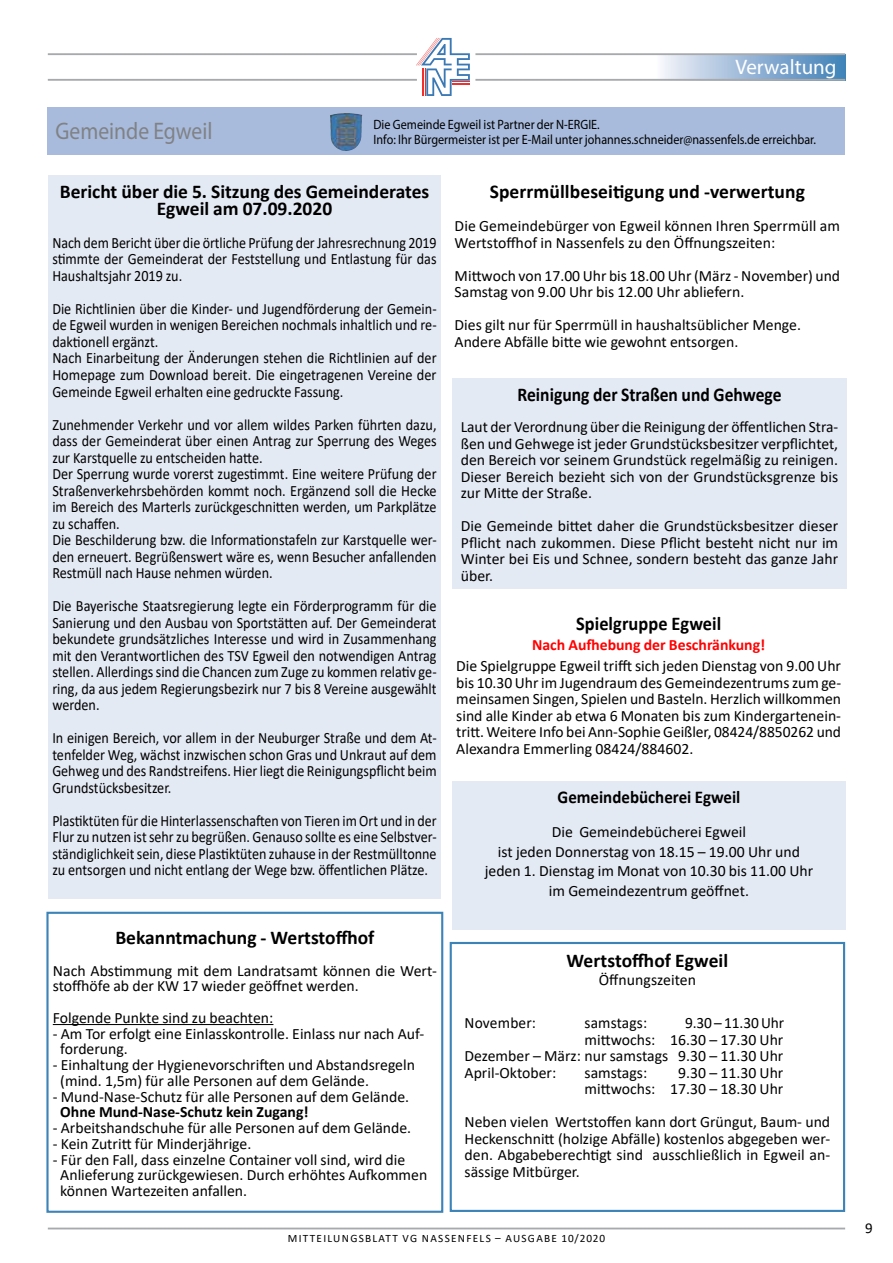
<style>
.page{position:relative;width:893px;height:1263px;background:#fff}
.page>*{position:absolute;margin:0;border:0;box-sizing:border-box;transform-origin:0 0}
.t1{font:24px "Myriad Pro";color:#808285;scale:.9 1}
.t2{font:21px "Myriad Pro";color:#fff}
.t3{font:700 19.5px/16.5px "Calibri";color:#000;text-align:center}
.t4{font:700 19.5px "Calibri";color:#000;scale:.9 1}
.t5{font:700 19.5px "Calibri";color:#000;scale:.94 1}
.t6{font:700 18px "Calibri";color:#000;scale:.94 1}
.t7{font:15.75px/16.5px "Calibri";color:#000}
.t8{font:15.75px/16.5px "Calibri";color:#000;scale:.9 1}
.t9{font:15.75px/16.5px "Calibri";color:#000;text-align:justify;scale:.89 1}
.t10{font:15.75px/16.5px "Calibri";color:#000;text-align:justify;scale:.91 1}
.t11{font:700 15.75px "Calibri";color:#000}
.t12{font:700 15.75px "Calibri";color:#f00}
.t13{font:15px "Calibri";color:#000}
.t14{font:13.5px/15px "Myriad Pro";color:#000;scale:.9 1}
.t15{font:11.25px "Calibri";letter-spacing:.115em;color:#000}
</style>
<div class="page">
<hr style="left:48px;top:1227px;width:797px;height:2px;background:#a7a9ac">
<div style="left:655px;top:55px;width:190px;height:26px;background:linear-gradient(to right,#f5f3fa,#3f7fb7)"></div>
<hr style="left:475px;top:79px;width:370px;height:2px;background:#a7a9ac">
<hr style="left:48px;top:79px;width:369px;height:2px;background:#a7a9ac">
<hr style="left:475px;top:53px;width:370px;height:2px;background:#a7a9ac">
<hr style="left:48px;top:53px;width:369px;height:2px;background:#a7a9ac">
<svg style="left:416px;top:38px;width:54px;height:58px"></svg>
<div style="left:47px;top:108px;width:797px;height:47px;background:#a8bbdc"></div>
<img style="left:330px;top:113px;width:32px;height:38px">
<div style="left:452px;top:781px;width:394px;height:148px;background:#e4eaf4"></div>
<hr style="left:53px;top:1024px;width:220px;height:1px;background:#000">
<div style="left:46px;top:912px;width:397px;height:301px;border:2px solid #3c83b8"></div>
<div style="left:450px;top:942px;width:395px;height:270px;border:2px solid #3c83b8"></div>
<div style="left:48px;top:175px;width:393px;height:724px;background:#e4eaf4"></div>
<div style="left:452px;top:378px;width:395px;height:210px;background:#e4eaf4"></div>
<h2 class="t2" style="left:735px;top:54px;width:103px">Verwaltung</h2>
<h1 class="t1" style="left:55px;top:116px;width:176px">Gemeinde Egweil</h1>
<p class="t14" style="left:373px;top:117px;width:493px">Die Gemeinde Egweil ist Partner der N-ERGIE.<br>Info: Ihr Bürgermeister ist per E-Mail unter johannes.schneider@nassenfels.de erreichbar.</p>
<p class="t3" style="left:60px;top:183px;width:371px">Bericht über die 5. Sitzung des Gemeinderates<br>Egweil am 07.09.2020</p>
<p class="t9" style="left:52px;top:234px;width:433px">Nach dem Bericht über die örtliche Prüfung der Jahresrechnung 2019 stimmte der Gemeinderat der Feststellung und Entlastung für das Haushaltsjahr 2019 zu.</p>
<p class="t8" style="left:52px;top:300px;width:428px">Die Richtlinien über die Kinder- und Jugendförderung der Gemein&shy;de Egweil wurden in wenigen Bereichen nochmals inhaltlich und re&shy;daktionell ergänzt.<br>Nach Einarbeitung der Änderungen stehen die Richtlinien auf der Homepage zum Download bereit. Die eingetragenen Vereine der Gemeinde Egweil erhalten eine gedruckte Fassung.</p>
<p class="t8" style="left:52px;top:416px;width:428px">Zunehmender Verkehr und vor allem wildes Parken führten dazu, dass der Gemeinderat über einen Antrag zur Sperrung des Weges zur Karstquelle zu entscheiden hatte.<br>Der Sperrung wurde vorerst zugestimmt. Eine weitere Prüfung der Straßenverkehrsbehörden kommt noch. Ergänzend soll die Hecke im Bereich des Marterls zurückgeschnitten werden, um Parkplätze zu schaffen.<br>Die Beschilderung bzw. die Informationstafeln zur Karstquelle wer&shy;den erneuert. Begrüßenswert wäre es, wenn Besucher anfallenden Restmüll nach Hause nehmen würden.</p>
<p class="t10" style="left:52px;top:597px;width:424px">Die Bayerische Staatsregierung legte ein Förderprogramm für die Sanierung und den Ausbau von Sportstätten auf. Der Gemeinderat bekundete grundsätzliches Interesse und wird in Zusammenhang mit den Verantwortlichen des TSV Egweil den notwendigen Antrag stellen. Allerdings sind die Chancen zum Zuge zu kommen relativ ge&shy;ring, da aus jedem Regierungsbezirk nur 7 bis 8 Vereine ausgewählt werden.</p>
<p class="t8" style="left:52px;top:729px;width:428px;text-align:justify">In einigen Bereich, vor allem in der Neuburger Straße und dem At&shy;tenfelder Weg, wächst inzwischen schon Gras und Unkraut auf dem Gehweg und des Randstreifens. Hier liegt die Reinigungspflicht beim Grundstücksbesitzer.</p>
<p class="t9" style="left:52px;top:812px;width:433px">Plastiktüten für die Hinterlassenschaften von Tieren im Ort und in der Flur zu nutzen ist sehr zu begrüßen. Genauso sollte es eine Selbstver&shy;ständiglichkeit sein, diese Plastiktüten zuhause in der Restmülltonne zu entsorgen und nicht entlang der Wege bzw. öffentlichen Plätze.</p>
<p class="t3" style="left:115px;top:929px;width:260px">Bekanntmachung - Wertstoffhof</p>
<p class="t7" style="left:53px;top:962px;width:386px;line-height:15.8px">Nach Abstimmung mit dem Landratsamt können die Wert&shy;stoffhöfe ab der KW 17 wieder geöffnet werden.</p>
<p class="t7" style="left:53px;top:1009px;width:222px">Folgende Punkte sind zu beachten:</p>
<p class="t7" style="left:60px;top:1025px;width:366px;line-height:15.8px;text-indent:-7px">- Am Tor erfolgt eine Einlasskontrolle. Einlass nur nach Auf&shy;forderung.</p>
<p class="t7" style="left:60px;top:1056px;width:356px;line-height:15.8px;text-indent:-7px">- Einhaltung der Hygienevorschriften und Abstandsregeln (mind. 1,5m) für alle Personen auf dem Gelände.</p>
<p class="t7" style="left:53px;top:1088px;width:358px">- Mund-Nase-Schutz für alle Personen auf dem Gelände.</p>
<p class="t11" style="left:60px;top:1101px;width:250px">Ohne Mund-Nase-Schutz kein Zugang!</p>
<p class="t7" style="left:53px;top:1119px;width:360px">- Arbeitshandschuhe für alle Personen auf dem Gelände.</p>
<p class="t7" style="left:53px;top:1135px;width:200px">- Kein Zutritt für Minderjährige.</p>
<p class="t7" style="left:60px;top:1151px;width:368px;line-height:15.8px;text-indent:-7px">- Für den Fall, dass einzelne Container voll sind, wird die<br>Anlieferung zurückgewiesen. Durch erhöhtes Aufkommen können Wartezeiten anfallen.</p>
<p class="t3" style="left:490px;top:183px;width:317px">Sperrmüllbeseitigung und -verwertung</p>
<p class="t7" style="left:455px;top:218px;width:387px">Die Gemeindebürger von Egweil können Ihren Sperrmüll am<br>Wertstoffhof in Nassenfels zu den Öffnungszeiten:</p>
<p class="t7" style="left:455px;top:267px;width:387px">Mittwoch von 17.00 Uhr bis 18.00 Uhr (März - November) und<br>Samstag von 9.00 Uhr bis 12.00 Uhr abliefern.</p>
<p class="t7" style="left:455px;top:317px;width:348px">Dies gilt nur für Sperrmüll in haushaltsüblicher Menge.<br>Andere Abfälle bitte wie gewohnt entsorgen.</p>
<p class="t4" style="left:517px;top:380px;width:295px">Reinigung der Straßen und Gehwege</p>
<p class="t7" style="left:461px;top:418px;width:379px;text-align:justify">Laut der Verordnung über die Reinigung der öffentlichen Stra&shy;ßen und Gehwege ist jeder Grundstücksbesitzer verpflichtet, den Bereich vor seinem Grundstück regelmäßig zu reinigen.<br>Dieser Bereich bezieht sich von der Grundstücksgrenze bis zur Mitte der Straße.</p>
<p class="t7" style="left:461px;top:517px;width:379px;text-align:justify">Die Gemeinde bittet daher die Grundstücksbesitzer dieser Pflicht nach zukommen. Diese Pflicht besteht nicht nur im Winter bei Eis und Schnee, sondern besteht das ganze Jahr über.</p>
<p class="t5" style="left:576px;top:609px;width:156px">Spielgruppe Egweil</p>
<p class="t12" style="left:532px;top:634px;width:235px">Nach Aufhebung der Beschränkung!</p>
<p class="t7" style="left:456px;top:657px;width:386px;text-align:justify">Die Spielgruppe Egweil trifft sich jeden Dienstag von 9.00 Uhr bis 10.30 Uhr im Jugendraum des Gemeindezentrums zum ge&shy;meinsamen Singen, Spielen und Basteln. Herzlich willkommen sind alle Kinder ab etwa 6 Monaten bis zum Kindergartenein&shy;tritt. Weitere Info bei Ann-Sophie Geißler, 08424/8850262 und Alexandra Emmerling 08424/884602.</p>
<p class="t6" style="left:558px;top:784px;width:196px">Gemeindebücherei Egweil</p>
<p class="t7" style="left:485px;top:822px;width:330px;line-height:19.5px;text-align:center">Die Gemeindebücherei Egweil<br>ist jeden Donnerstag von 18.15 – 19.00 Uhr und jeden 1. Dienstag im Monat von 10.30 bis 11.00 Uhr im Gemeindezentrum geöffnet.</p>
<p class="t3" style="left:566px;top:952px;width:163px">Wertstoffhof Egweil</p>
<p class="t7" style="left:599px;top:971px;width:99px">Öffnungszeiten</p>
<p class="t7" style="left:465px;top:1014px;width:73px">November:</p>
<p class="t7" style="left:585px;top:1014px;width:64px">samstags:</p>
<p class="t7" style="left:685px;top:1014px;width:101px">9.30 – 11.30 Uhr</p>
<p class="t7" style="left:585px;top:1031px;width:200px">mittwochs: 16.30 – 17.30 Uhr</p>
<p class="t7" style="left:465px;top:1047px;width:320px">Dezember – März: nur samstags 9.30 – 11.30 Uhr</p>
<p class="t7" style="left:465px;top:1064px;width:93px">April-Oktober:</p>
<p class="t7" style="left:585px;top:1064px;width:64px">samstags:</p>
<p class="t7" style="left:585px;top:1064px;width:200px;text-align:right">9.30 – 11.30 Uhr<br>mittwochs: 17.30 – 18.30 Uhr</p>
<p class="t7" style="left:465px;top:1113px;width:367px;text-align:justify">Neben vielen Wertstoffen kann dort Grüngut, Baum- und Heckenschnitt (holzige Abfälle) kostenlos abgegeben wer&shy;den. Abgabeberechtigt sind ausschließlich in Egweil an&shy;sässige Mitbürger.</p>
<p class="t15" style="left:288px;top:1230px;width:234px">MITTEILUNGSBLATT VG NASSENFELS – Ausgabe</p>
<p class="t15" style="left:561px;top:1230px;width:45px">10/2020</p>
<p class="t13" style="left:865px;top:1218px;width:9px">9</p>
</div>
